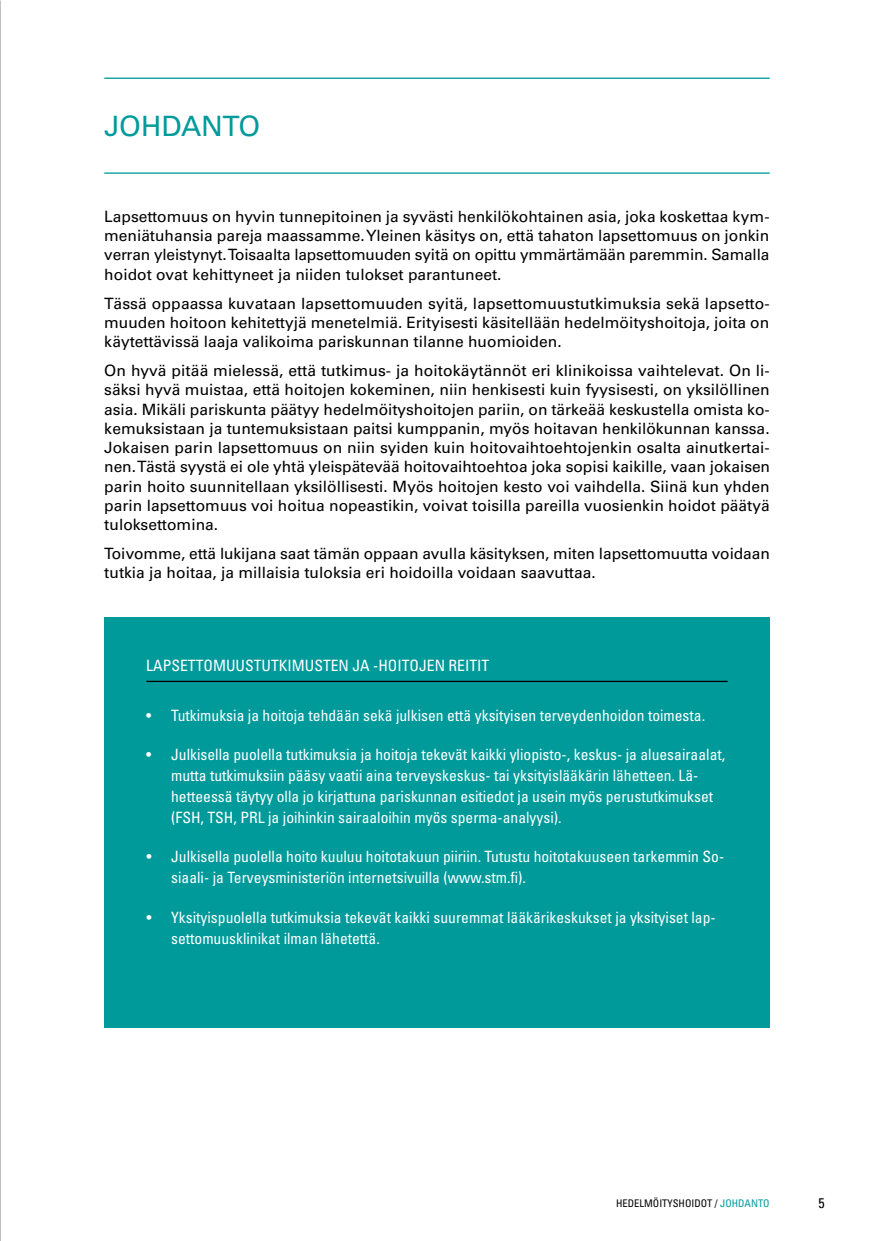
<style>
.page{position:relative;width:874px;height:1241px;background:#fff}
.page>*{position:absolute;margin:0;border:0;box-sizing:border-box;transform-origin:0 0}
.t1{font:28px "Univers LT Std";color:#009a9b}
.t2{font:15.58px/19.2px "Univers LT Std";color:#000;text-align:justify}
.t3{font:condensed 15.58px/21px "Univers LT Std";color:#fff}
.t4{font:condensed 14px "Univers LT Std";color:#000}
.t5{font:condensed 10.5px "Univers LT Std";color:#000}
.s1{color:#009a9b}
</style>
<div class="page">
<div style="left:104px;top:617px;width:665px;height:410px;background:#009a9b"></div>
<hr style="left:146px;top:680px;width:581px;height:2px;background:#000">
<hr style="left:104px;top:78px;width:665px;height:1px;background:#009a9b">
<hr style="left:104px;top:172px;width:665px;height:2px;background:#009a9b">
<img style="left:0;top:0;width:1px;height:1240px">
<h1 class="t1" style="left:104px;top:109px;width:36px">Johda</h1>
<h1 class="t1" style="left:201px;top:109px;width:40px">nto</h1>
<p class="t2" style="left:104px;top:207px;width:666px">Lapsettomuus on hyvin tunnepitoinen ja syvästi henkilökohtainen asia, joka koskettaa kym&shy;meniätuhansia pareja maassamme. Yleinen käsitys on, että tahaton lapsettomuus on jonkin verran yleistynyt. Toisaalta lapsettomuuden syitä on opittu ymmärtämään paremmin. Samalla hoidot ovat kehittyneet ja niiden tulokset parantuneet.</p>
<p class="t2" style="left:104px;top:293px;width:666px">Tässä oppaassa kuvataan lapsettomuuden syitä, lapsettomuustutkimuksia sekä lapsetto&shy;muuden hoitoon kehitettyjä menetelmiä. Erityisesti käsitellään hedelmöityshoitoja, joita on käytettävissä laaja valikoima pariskunnan tilanne huomioiden.</p>
<p class="t2" style="left:104px;top:361px;width:667px">On hyvä pitää mielessä, että tutkimus- ja hoitokäytännöt eri klinikoissa vaihtelevat. On li&shy;säksi hyvä muistaa, että hoitojen kokeminen, niin henkisesti kuin fyysisesti, on yksilöllinen asia. Mikäli pariskunta päätyy hedelmöityshoitojen pariin, on tärkeää keskustella omista ko&shy;kemuksistaan ja tuntemuksistaan paitsi kumppanin, myös hoitavan henkilökunnan kanssa.<br>Jokaisen parin lapsettomuus on niin syiden kuin hoitovaihtoehtojenkin osalta ainutkertai&shy;nen. Tästä syystä ei ole yhtä yleispätevää hoitovaihtoehtoa joka sopisi kaikille, vaan jokaisen parin hoito suunnitellaan yksilöllisesti. Myös hoitojen kesto voi vaihdella. Siinä kun yhden parin lapsettomuus voi hoitua nopeastikin, voivat toisilla pareilla vuosienkin hoidot päätyä tuloksettomina.</p>
<p class="t2" style="left:104px;top:544px;width:666px">Toivomme, että lukijana saat tämän oppaan avulla käsityksen, miten lapsettomuutta voidaan tutkia ja hoitaa, ja millaisia tuloksia eri hoidoilla voidaan saavuttaa.</p>
<p class="t3" style="left:146px;top:654px;width:344px">Lapsettomuustutkimusten ja -h oitojen reitit</p>
<p class="t3" style="left:146px;top:704px;width:560px">• Tutkimuksia ja hoitoja tehdään sekä julkisen että yksityisen terveydenhoidon toimesta.</p>
<p class="t3" style="left:171px;top:743px;width:555px;text-indent:-25px">• J ulkisella puolella tutkimuksia ja hoitoja tekevät kaikki yliopisto-, keskus- ja aluesairaalat, mutta tutkimuksiin pääsy vaatii aina terveyskeskus- tai yksityislääkärin lähetteen. Lä&shy;hetteessä täytyy olla jo kirjattuna pariskunnan esitiedot ja usein myös perustutkimukset (FSH, TSH, PRL</p>
<p class="t3" style="left:268px;top:806px;width:295px">ja joihinkin sairaaloihin myös sperma-analyysi).</p>
<p class="t3" style="left:171px;top:846px;width:554px;text-indent:-25px">• J ulkisella puolella hoito kuuluu hoitotakuun piiriin. Tutustu hoitotakuuseen tarkemmin So&shy;siaali- ja Terveysministeriön internetsivuilla (www.stm.fi).</p>
<p class="t3" style="left:171px;top:906px;width:546px;text-indent:-25px">• Yksityispuolella tutkimuksia tekevät kaikki suuremmat lääkärikeskukset ja yksityiset lap&shy;settomuusklinikat ilman lähetettä.</p>
<p class="t5" style="left:615px;top:1196px;width:155px">Hedelmöityshoidot / <span class="s1">johdanto</span></p>
<p class="t4" style="left:818px;top:1193px;width:8px">5</p>
</div>
